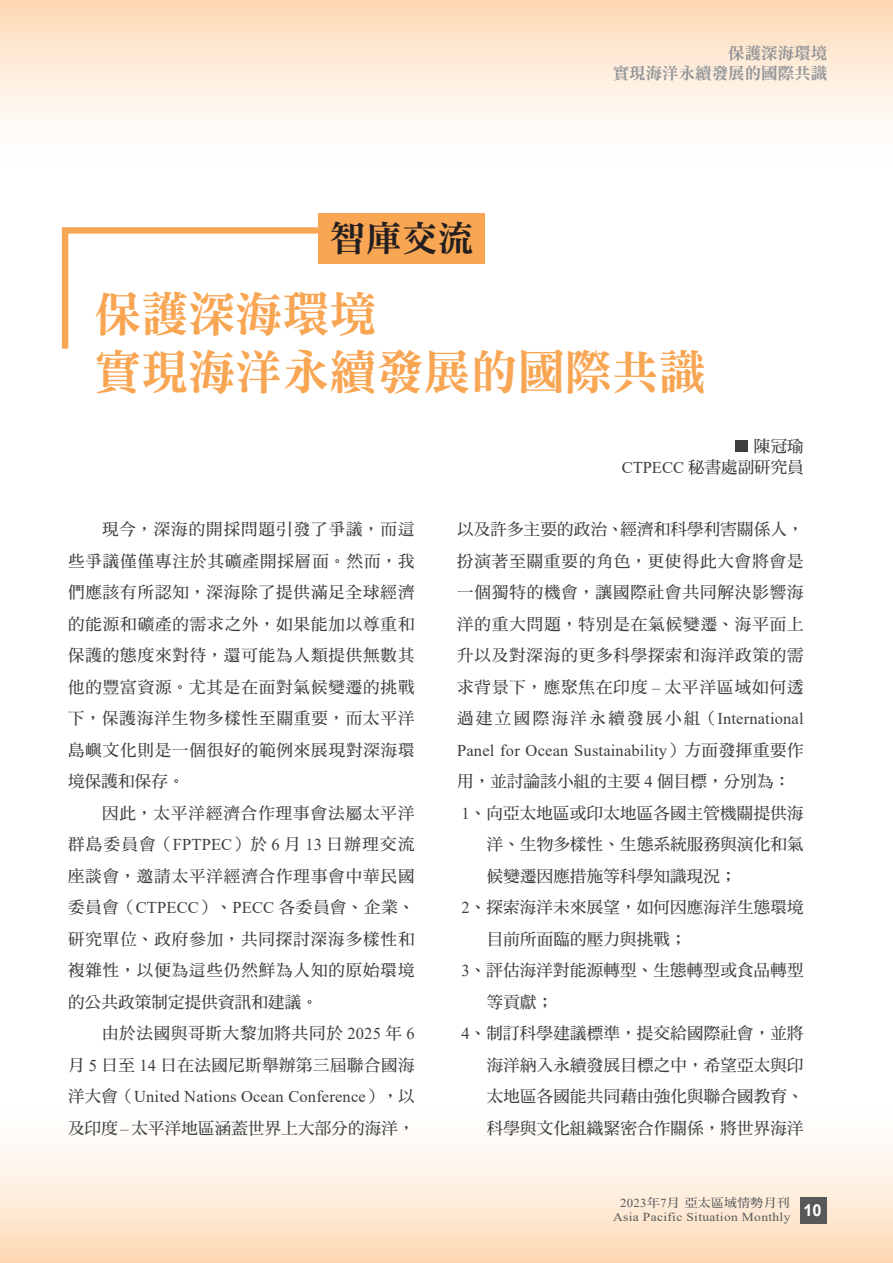
<style>
.page{position:relative;width:893px;height:1263px;background:#fff}
.page>*{position:absolute;margin:0;border:0;box-sizing:border-box;transform-origin:0 0}
.t1{font:48px/58.5px "DF Ming Std W9";color:#f9a654}
.t2{font:36px "DF Ming Std W9";color:#231f20}
.t3{font:16.5px/31.5px "DF Ming Std W7";letter-spacing:.01em;color:#3e3e3f;text-align:justify}
.t4{font:16.5px "Times New Roman";letter-spacing:.01em;color:#3e3e3f}
.t5{font:16.5px/31.5px "DF Ming Std W7";letter-spacing:.03em;color:#3e3e3f;text-align:right}
.t6{font:16.5px/19.8px "DF Ming Std W9";color:#939598;text-align:right}
.t7{font:700 16.5px "Arial";color:#fff}
.t8{font:12.15px "Times New Roman";letter-spacing:.025em;color:#57585a;scale:1.11 1}
.t9{font:12.15px "DF Ming Std W7";letter-spacing:.025em;color:#57585a;scale:1.06 1}
.s1{font-family:"Times New Roman"}
.s2{font-family:"DF Ming Std W7"}
</style>
<div class="page">
<div style="left:0;top:1110px;width:893px;height:153px;background:linear-gradient(to bottom,#feffff,#fddbb8)"></div>
<div style="left:0;top:0;width:893px;height:161px;background:linear-gradient(to bottom,#fddab6,#feffff)"></div>
<div style="left:800px;top:1197px;width:27px;height:26px;background:#57585a"></div>
<div style="left:735px;top:441px;width:13px;height:11px;background:#3e3e3f"></div>
<svg style="left:62px;top:227px;width:423px;height:122px"></svg>
<div style="left:319px;top:213px;width:166px;height:50px;background:#f9a654"></div>
<h2 class="t2" style="left:330px;top:218px;width:145px">智庫交流</h2>
<p class="t6" style="left:613px;top:43px;width:216px">保護深海環境<br>實現海洋永續發展的國際共識</p>
<h1 class="t1" style="left:94px;top:283px;width:613px">保護深海環境<br>實現海洋永續發展的國際共識</h1>
<p class="t3" style="left:754px;top:430px;width:51px">陳冠瑜</p>
<p class="t3" style="left:68px;top:513px;width:348px;text-indent:34px">現今，深海的開採問題引發了爭議，而這些爭議僅僅專注於其礦產開採層面。然而，我們應該有所認知，深海除了提供滿足全球經濟的能源和礦產的需求之外，如果能加以尊重和保護的態度來對待，還可能為人類提供無數其他的豐富資源。尤其是在面對氣候變遷的挑戰下，保護海洋生物多樣性至關重要，而太平洋島嶼文化則是一個很好的範例來展現對深海環境保護和保存。</p>
<p class="t3" style="left:68px;top:797px;width:348px;text-indent:34px">因此，太平洋經濟合作理事會法屬太平洋群島委員會（<span class="s1">FPTPEC</span>）於 <span class="s1">6</span> 月 <span class="s1">13</span> 日辦理交流座談會，邀請太平洋經濟合作理事會中華民國委員會（<span class="s1">CTPECC</span>）、<span class="s1">PECC</span> 各委員會、企業、研究單位、政府參加，共同探討深海多樣性和複雜性，以便為這些仍然鮮為人知的原始環境的公共政策制定提供資訊和建議。</p>
<p class="t5" style="left:68px;top:1017px;width:348px">由於法國與哥斯大黎加將共同於 <span class="s1">2025</span> 年 <span class="s1">6<br></span>月 <span class="s1">5</span> 日至 <span class="s1">14</span> 日在法國尼斯舉辦第三屆聯合國海</p>
<p class="t4" style="left:68px;top:1085px;width:348px"><span class="s2">洋大會（</span>United Nations Ocean Conference<span class="s2">），以</span></p>
<p class="t3" style="left:68px;top:1112px;width:348px">及印度<span class="s1">–</span>太平洋地區涵蓋世界上大部分的海洋，</p>
<p class="t3" style="left:622px;top:451px;width:183px"><span class="s1">CTPECC</span> 秘書處副研究員</p>
<p class="t3" style="left:457px;top:513px;width:348px">以及許多主要的政治、經濟和科學利害關係人，扮演著至關重要的角色，更使得此大會將會是一個獨特的機會，讓國際社會共同解決影響海洋的重大問題，特別是在氣候變遷、海平面上升以及對深海的更多科學探索和海洋政策的需求背景下，應聚焦在印度 <span class="s1">–</span> 太平洋區域如何透過建立國際海洋永續發展小組（<span class="s1">International</span></p>
<p class="t4" style="left:457px;top:739px;width:348px">Panel for Ocean Sustainability<span class="s2">）方面發揮重要作</span></p>
<p class="t3" style="left:457px;top:765px;width:335px">用，並討論該小組的主要 <span class="s1">4</span> 個目標，分別為：</p>
<p class="t3" style="left:461px;top:797px;width:344px"><span class="s1">1</span>、向亞太地區或印太地區各國主管機關提供海</p>
<p class="t3" style="left:487px;top:828px;width:318px">洋、生物多樣性、生態系統服務與演化和氣</p>
<p class="t3" style="left:487px;top:860px;width:251px">候變遷因應措施等科學知識現況；</p>
<p class="t3" style="left:461px;top:891px;width:344px"><span class="s1">2</span>、探索海洋未來展望，如何因應海洋生態環境</p>
<p class="t3" style="left:487px;top:923px;width:201px">目前所面臨的壓力與挑戰；</p>
<p class="t3" style="left:461px;top:954px;width:344px"><span class="s1">3</span>、評估海洋對能源轉型、生態轉型或食品轉型</p>
<p class="t3" style="left:487px;top:986px;width:68px">等貢獻；</p>
<p class="t3" style="left:461px;top:1017px;width:344px"><span class="s1">4</span>、制訂科學建議標準，提交給國際社會，並將</p>
<p class="t3" style="left:487px;top:1049px;width:318px">海洋納入永續發展目標之中，希望亞太與印</p>
<p class="t3" style="left:487px;top:1080px;width:318px">太地區各國能共同藉由強化與聯合國教育、</p>
<p class="t3" style="left:487px;top:1112px;width:318px">科學與文化組織緊密合作關係，將世界海洋</p>
<p class="t9" style="left:620px;top:1196px;width:162px"><span class="s1">2023</span>年<span class="s1">7</span>月亞太區域情勢月刊</p>
<p class="t8" style="left:613px;top:1208px;width:161px">Asia Pacific Situation Monthly</p>
<p class="t7" style="left:803px;top:1199px;width:20px">10</p>
</div>
